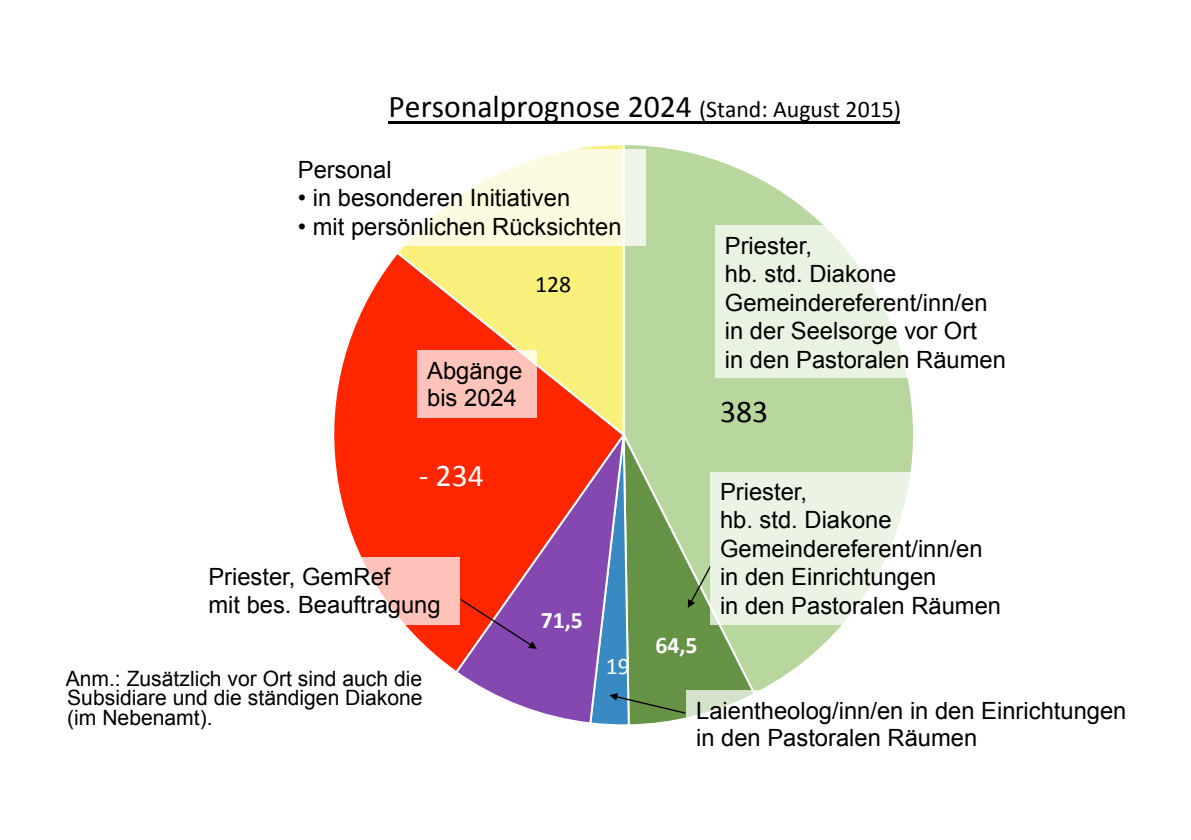
<style>
.page{position:relative;width:1191px;height:840px;background:#fff}
.page>*{position:absolute;margin:0;border:0;box-sizing:border-box;transform-origin:0 0}
.t1{font:31.6px "Calibri";color:#000}
.t2{font:31.6px "Calibri";color:#fff}
.t3{font:23.8px/28.4px "Arial";color:#000}
.t4{font:700 23.8px "Calibri";color:#fff}
.t5{font:23.8px "Calibri";color:#000}
.t6{font:23.8px "Calibri";color:#fff}
.t7{font:21.2px/19.8px "Arial";color:#000;text-align:justify}
.s1{font-size:23.8px}
</style>
<div class="page">
<svg style="left:625px;top:145px;width:288px;height:544px"></svg>
<svg style="left:461px;top:674px;width:127px;height:49px"></svg>
<svg style="left:334px;top:250px;width:292px;height:424px"></svg>
<svg style="left:394px;top:145px;width:231px;height:293px;background:#fba755"></svg>
<div style="left:715px;top:225px;width:324px;height:152px;background:#fff;opacity:.71"></div>
<div style="left:199px;top:556px;width:261px;height:67px;background:#fff;opacity:.73"></div>
<hr style="left:388px;top:121px;width:512px;height:3px;background:#000">
<div style="left:710px;top:471px;width:306px;height:152px;background:#fff;opacity:.73"></div>
<div style="left:57px;top:663px;width:386px;height:79px;background:#fff"></div>
<div style="left:418px;top:350px;width:119px;height:67px;background:#ffc3b9"></div>
<div style="left:288px;top:149px;width:358px;height:96px;background:#fff;opacity:.77"></div>
<svg style="left:588px;top:404px;width:166px;height:321px;background:#9ab092"></svg>
<svg style="left:459px;top:597px;width:78px;height:52px;background:#b23f6a"></svg>
<h1 class="t1" style="left:388px;top:87px;width:514px">Personalprognose 2024 <span class="s1">(Stand: August 2015)</span></h1>
<p class="t3" style="left:298px;top:156px;width:95px">Personal</p>
<p class="t3" style="left:298px;top:183px;width:274px">• in besonderen Initiativen</p>
<p class="t3" style="left:298px;top:212px;width:325px">• mit persönlichen Rücksichten</p>
<p class="t5" style="left:535px;top:268px;width:38px">128</p>
<p class="t3" style="left:427px;top:356px;width:97px;line-height:27.8px">Abgänge bis 2024</p>
<h1 class="t2" style="left:419px;top:455px;width:66px">--‐ 234</h1>
<p class="t3" style="left:208px;top:563px;width:234px;line-height:27.6px">Priester, GemRef<br>mit bes. Beauftragung</p>
<p class="t7" style="left:66px;top:668px;width:358px">Anm.: Zusätzlich vor Ort sind auch die Subsidiare und die ständigen Diakone (im Nebenamt).</p>
<p class="t4" style="left:540px;top:604px;width:44px">71,5</p>
<p class="t6" style="left:606px;top:651px;width:26px">19</p>
<p class="t3" style="left:725px;top:231px;width:283px">Priester,<br>hb. std. Diakone<br>Gemeindereferent/inn/en in der Seelsorge vor Ort<br>in den Pastoralen Räumen</p>
<h1 class="t1" style="left:720px;top:391px;width:50px">383</h1>
<p class="t4" style="left:655px;top:629px;width:44px">64,5</p>
<p class="t3" style="left:720px;top:477px;width:283px">Priester,<br>hb. std. Diakone<br>Gemeindereferent/inn/en in den Einrichtungen<br>in den Pastoralen Räumen</p>
<p class="t3" style="left:696px;top:696px;width:432px;line-height:27.8px">Laientheolog/inn/en in den Einrichtungen in den Pastoralen Räumen</p>
</div>
